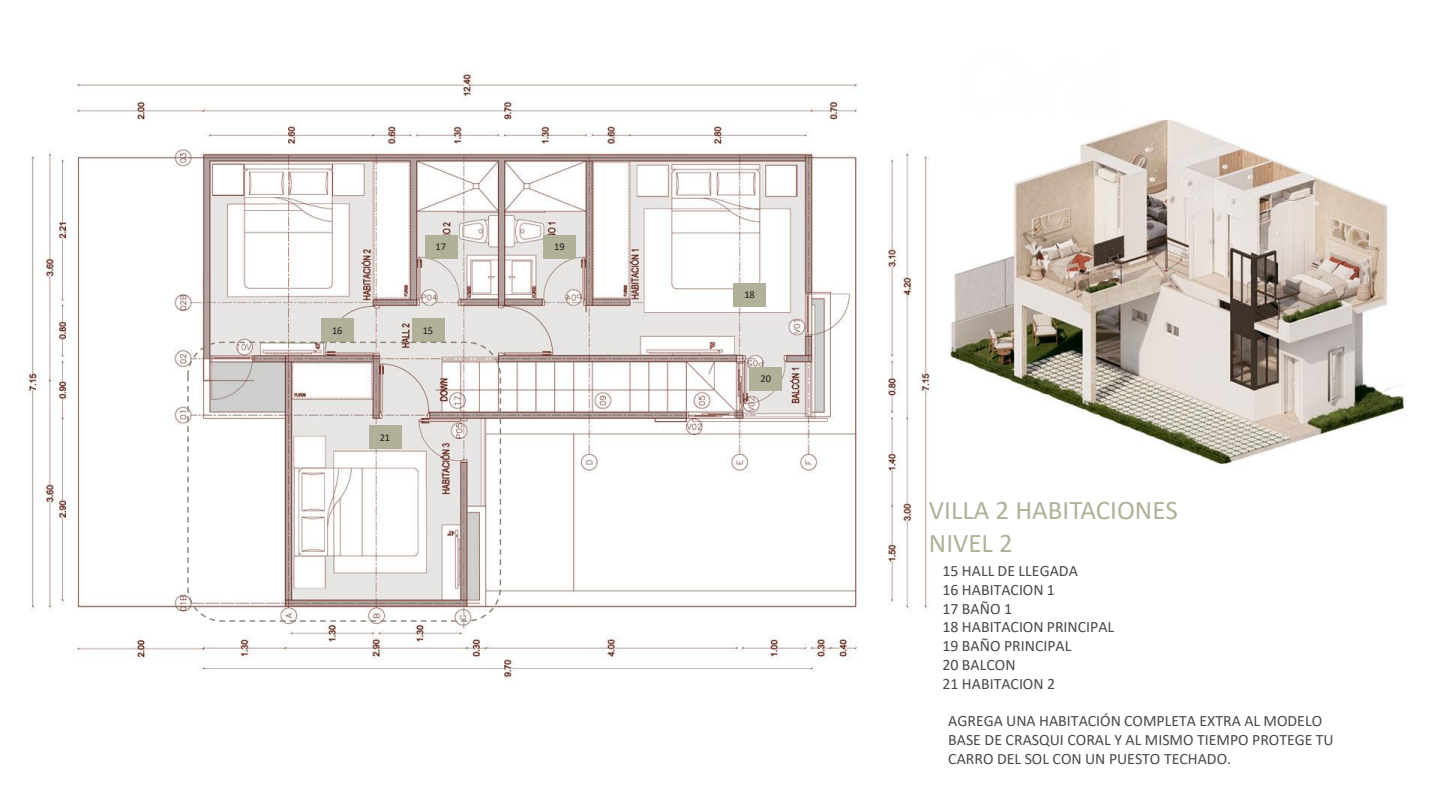
<style>
.page{position:relative;width:1440px;height:810px;background:#fff}
.page>*{position:absolute;margin:0;border:0;box-sizing:border-box;transform-origin:0 0}
.t1{font:27px/32.4px "Calibri";color:#b1b099}
.t2{font:15.9px/18.9px "Calibri";color:#4a4949}
.t3{font:10.5px "Calibri";letter-spacing:-.005em;color:#1d1d1b}
</style>
<div class="page">
<img style="left:26px;top:71px;width:1378px;height:607px">
<div style="left:412px;top:319px;width:32px;height:23px;background:#b1b099"></div>
<div style="left:321px;top:319px;width:33px;height:23px;background:#b1b099"></div>
<div style="left:425px;top:235px;width:32px;height:23px;background:#b1b099"></div>
<div style="left:543px;top:235px;width:33px;height:23px;background:#b1b099"></div>
<div style="left:734px;top:283px;width:32px;height:24px;background:#b1b099"></div>
<div style="left:750px;top:367px;width:32px;height:24px;background:#b1b099"></div>
<div style="left:369px;top:425px;width:32px;height:24px;background:#b1b099"></div>
<div style="left:187px;top:342px;width:314px;height:280px;border:1px dashed #8a8678;border-radius:34px"></div>
<div style="left:1134px;top:36px;width:266px;height:84px;background:#fff;border:1px solid #fff;border-radius:14px"></div>
<img style="left:947px;top:36px;width:457px;height:82px">
<p class="t3" style="left:436px;top:239px;width:12px">17</p>
<p class="t3" style="left:554px;top:239px;width:12px">19</p>
<p class="t3" style="left:332px;top:323px;width:12px">16</p>
<p class="t3" style="left:423px;top:323px;width:12px">15</p>
<p class="t3" style="left:380px;top:430px;width:12px">21</p>
<p class="t3" style="left:744px;top:287px;width:12px">18</p>
<p class="t3" style="left:761px;top:372px;width:12px">20</p>
<h1 class="t1" style="left:929px;top:494px;width:250px">VILLA 2 HABITACIONES<br>NIVEL 2</h1>
<p class="t2" style="left:942px;top:561px;width:173px">15 HALL DE LLEGADA<br>16 HABITACION 1<br>17 BAÑO 1<br>18 HABITACION PRINCIPAL<br>19 BAÑO PRINCIPAL<br>20 BALCON<br>21 HABITACION 2</p>
<p class="t2" style="left:948px;top:711px;width:387px">AGREGA UNA HABITACIÓN COMPLETA EXTRA AL MODELO<br>BASE DE CRASQUI CORAL Y AL MISMO TIEMPO PROTEGE TU<br>CARRO DEL SOL CON UN PUESTO TECHADO.</p>
</div>
